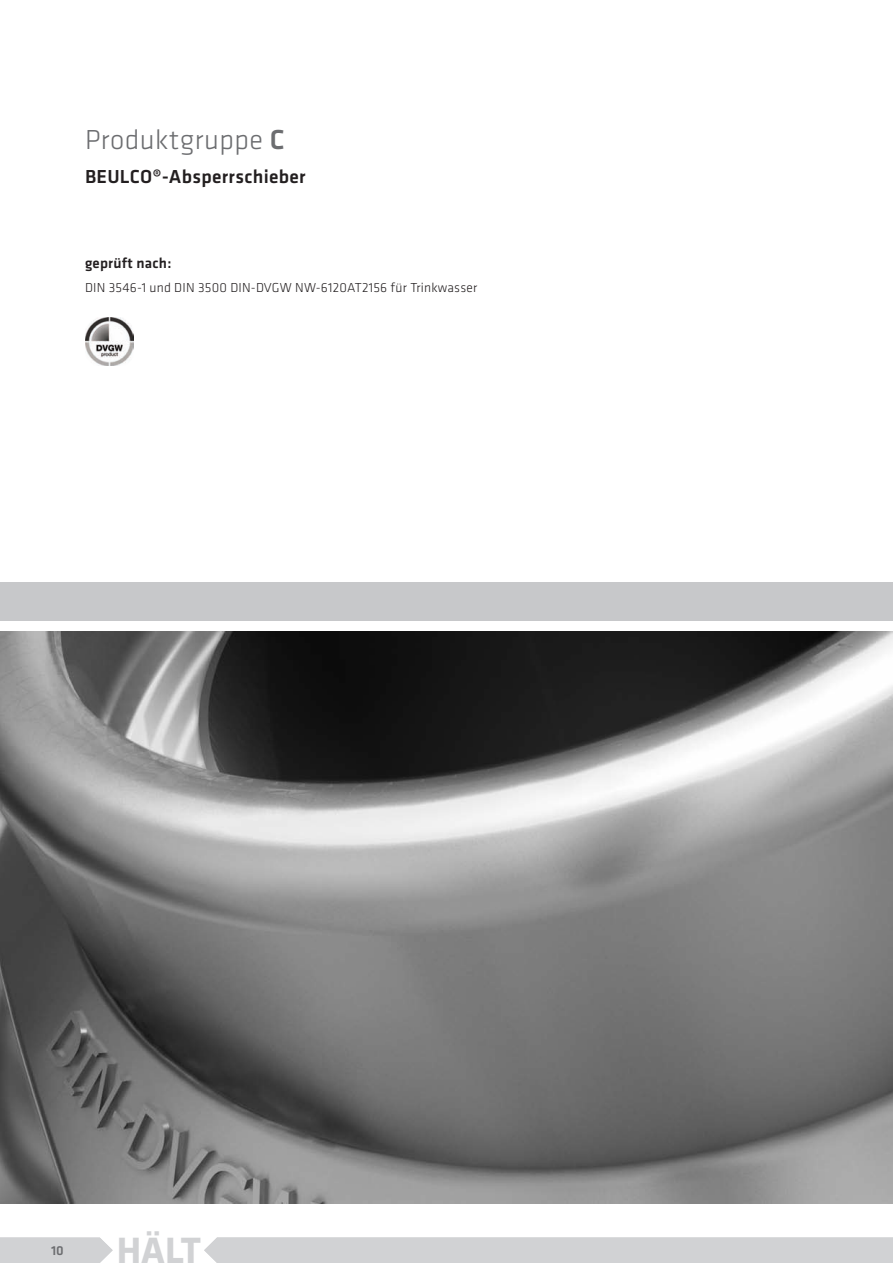
<style>
.page{position:relative;width:893px;height:1263px;background:#fff}
.page>*{position:absolute;margin:0;border:0;box-sizing:border-box;transform-origin:0 0}
.t1{font:700 37.95px "Klavika";color:#d1d2d4}
.t2{font:300 28.5px "Klavika";letter-spacing:.015em;color:#6c6d70}
.t3{font:500 19.5px "Klavika";letter-spacing:.015em;color:#231f20}
.t4{font:500 15px "Klavika";letter-spacing:.015em;color:#231f20}
.t5{font:300 13.5px "Klavika";letter-spacing:.015em;color:#231f20}
.t6{font:500 13.5px "Klavika";color:#6c6d70}
.s1{font-weight:500}
</style>
<div class="page">
<svg style="left:0;top:1237px;width:113px;height:26px;background:#d4d5d6"></svg>
<div style="left:204px;top:1237px;width:689px;height:26px;background:#d1d2d4"></div>
<img style="left:0;top:631px;width:893px;height:572px">
<div style="left:0;top:583px;width:893px;height:38px;background:#c7c8ca"></div>
<img style="left:85px;top:317px;width:48px;height:49px">
<h2 class="t2" style="left:85px;top:129px;width:201px">Produktgruppe <span class="s1">C</span></h2>
<h3 class="t3" style="left:85px;top:170px;width:222px">BEULCO®-Absperrschieber</h3>
<p class="t4" style="left:85px;top:257px;width:88px">geprüft nach:</p>
<p class="t5" style="left:85px;top:282px;width:394px">DIN 3546-1 und DIN 3500 DIN-DVGW NW-6120AT2156 für Trinkwasser</p>
<p class="t6" style="left:51px;top:1245px;width:14px">10</p>
<h1 class="t1" style="left:117px;top:1237px;width:86px">HÄLT</h1>
</div>
